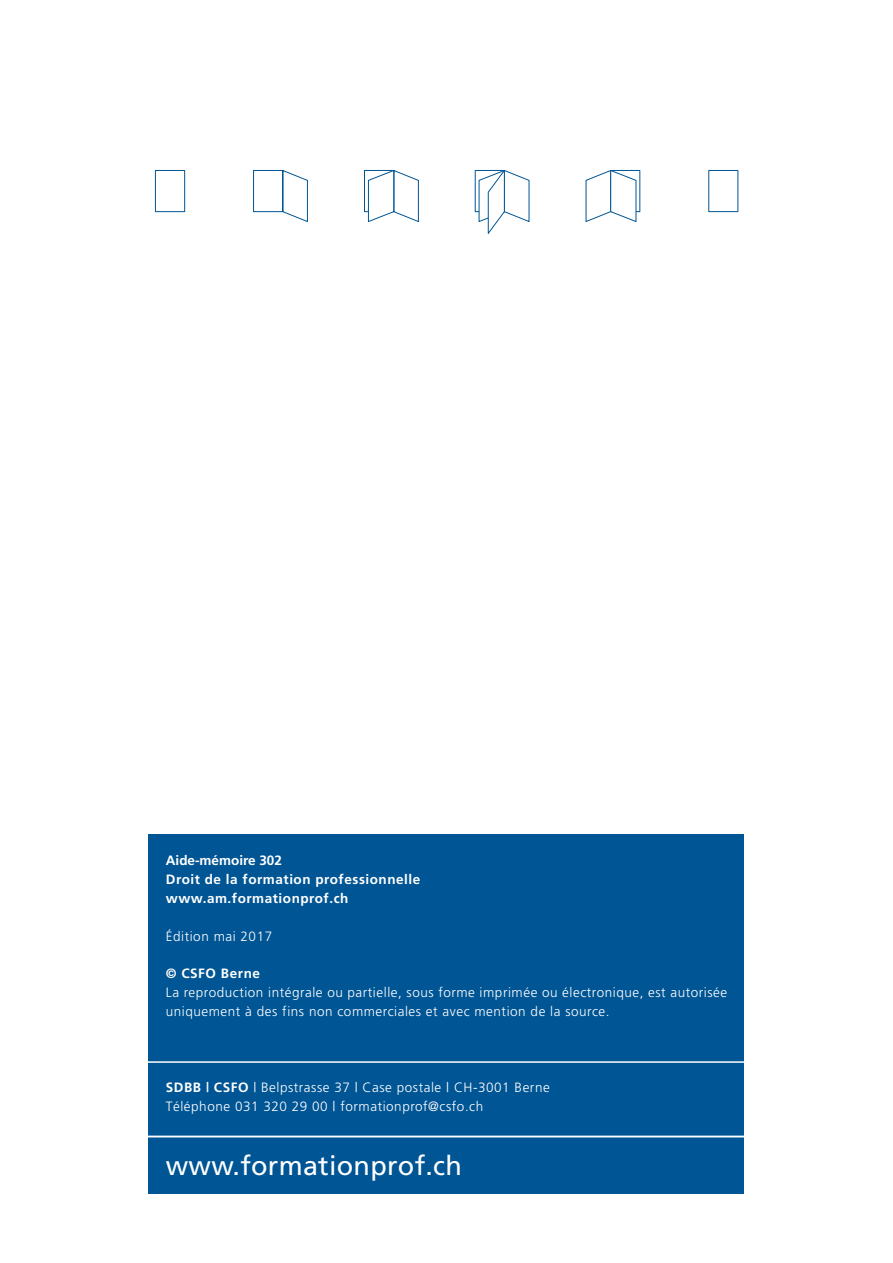
<style>
.page{position:relative;width:893px;height:1263px;background:#fff}
.page>*{position:absolute;margin:0;border:0;box-sizing:border-box;transform-origin:0 0}
.t1{font:27px "Frutiger";letter-spacing:.01em;color:#fff}
.t2{font:300 13.5px/18.9px "Frutiger";letter-spacing:.04em;color:#fff}
.t3{font:700 13.5px/18.9px "Frutiger";letter-spacing:.04em;color:#fff}
.s1{font-weight:700}
</style>
<div class="page">
<svg style="left:155px;top:170px;width:264px;height:52px"></svg>
<svg style="left:474px;top:170px;width:56px;height:64px"></svg>
<svg style="left:585px;top:170px;width:56px;height:52px"></svg>
<div style="left:708px;top:170px;width:30px;height:42px;border:1px solid #005595"></div>
<div style="left:149px;top:834px;width:595px;height:360px;background:#005595"></div>
<hr style="left:129px;top:1061px;width:660px;height:2px;background:#fff">
<hr style="left:129px;top:1136px;width:660px;height:1px;background:#fff">
<p class="t3" style="left:166px;top:851px;width:256px">Aide-mémoire 302<br>Droit de la formation professionnelle www.am.formationprof.ch</p>
<p class="t2" style="left:166px;top:926px;width:108px">Édition mai 2017</p>
<p class="t3" style="left:166px;top:964px;width:96px">© CSFO Berne</p>
<p class="t2" style="left:166px;top:983px;width:563px">La reproduction intégrale ou partielle, sous forme imprimée ou électronique, est autorisée uniquement à des fins non commerciales et avec mention de la source.</p>
<p class="t2" style="left:166px;top:1077px;width:386px"><span class="s1">SDBB | CSFO</span> | Belpstrasse 37 | Case postale | CH-3001 Berne<br>Téléphone 031 320 29 00 | formationprof@csfo.ch</p>
<h1 class="t1" style="left:166px;top:1150px;width:298px">www.formationprof.ch</h1>
</div>
